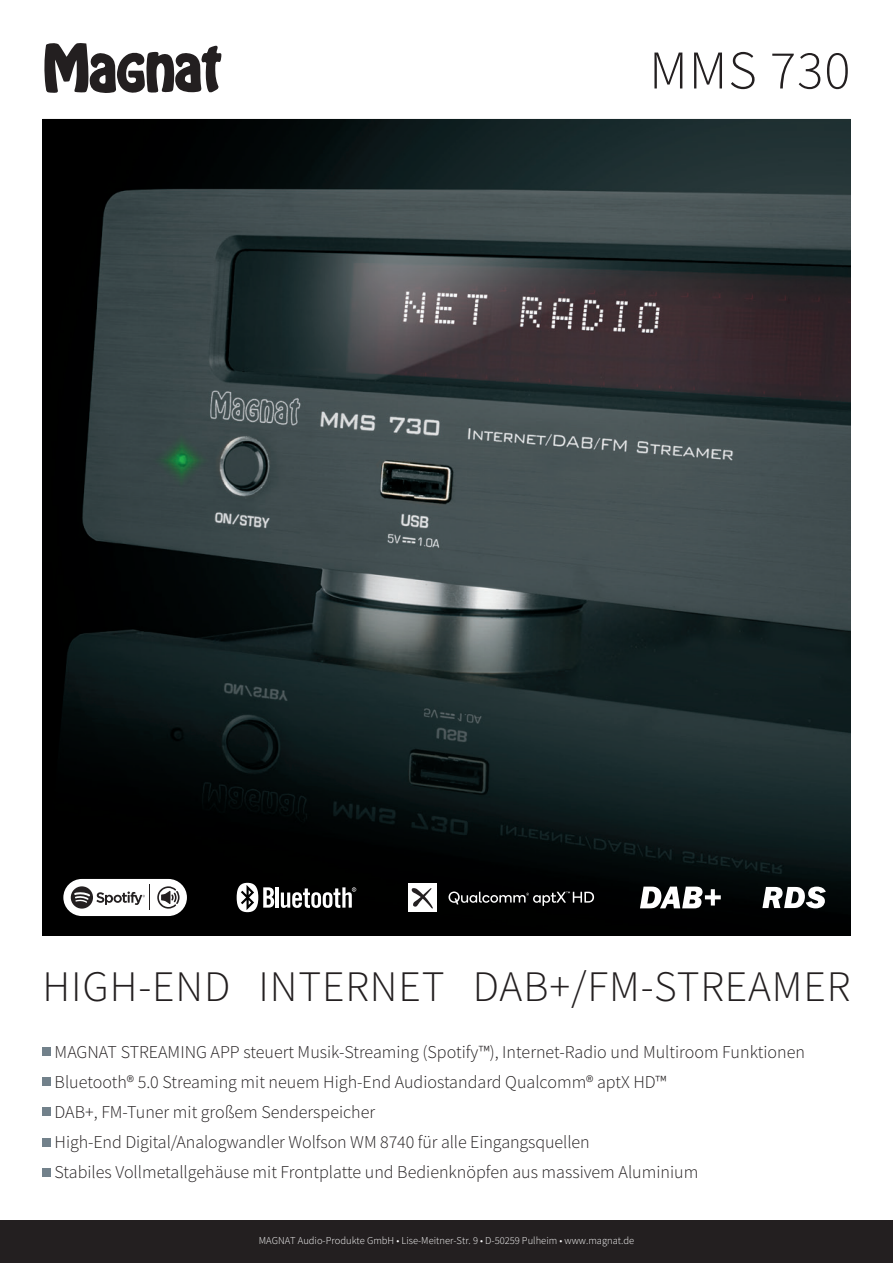
<style>
.page{position:relative;width:893px;height:1263px;background:#fff}
.page>*{position:absolute;margin:0;border:0;box-sizing:border-box;transform-origin:0 0}
.t1{font:300 54.6px "Source Sans Pro";letter-spacing:.02em;color:#231f20}
.t2{font:300 43.5px "Source Sans Pro";letter-spacing:.02em;color:#231f20}
.t3{font:300 18px/30.2px "Source Sans Pro";color:#231f20}
.t4{font:300 10.5px "Source Sans Pro";color:#fff}
</style>
<div class="page">
<svg style="left:44px;top:43px;width:177px;height:50px"></svg>
<div style="left:0;top:1220px;width:893px;height:43px;background:#231f20"></div>
<hr style="left:43px;top:119px;width:807px;height:1px;background:#231f20">
<img style="left:43px;top:120px;width:807px;height:815px">
<hr style="left:276px;top:887px;width:3px;height:21px;background:#fff">
<svg style="left:281px;top:887px;width:75px;height:21px"></svg>
<svg style="left:237px;top:883px;width:37px;height:29px"></svg>
<div style="left:408px;top:883px;width:28px;height:29px;background:#fff"></div>
<svg style="left:411px;top:888px;width:22px;height:21px"></svg>
<svg style="left:448px;top:891px;width:146px;height:15px"></svg>
<div style="left:63px;top:879px;width:124px;height:37px;background:#fff;border-radius:19px"></div>
<svg style="left:157px;top:886px;width:23px;height:23px"></svg>
<svg style="left:71px;top:884px;width:79px;height:26px"></svg>
<svg style="left:762px;top:886px;width:64px;height:22px"></svg>
<svg style="left:640px;top:886px;width:81px;height:22px"></svg>
<div style="left:43px;top:1047px;width:8px;height:9px;background:#72818b"></div>
<div style="left:43px;top:1077px;width:8px;height:9px;background:#72818b"></div>
<div style="left:43px;top:1108px;width:8px;height:8px;background:#72818b"></div>
<div style="left:43px;top:1138px;width:8px;height:8px;background:#72818b"></div>
<div style="left:43px;top:1168px;width:8px;height:8px;background:#72818b"></div>
<h1 class="t1" style="left:649px;top:37px;width:203px">MMS 730</h1>
<h2 class="t2" style="left:43px;top:960px;width:809px">HIGH-END INTERNET DAB+/FM-STREAMER</h2>
<p class="t3" style="left:55px;top:1036px;width:752px">MAGNAT STREAMING APP steuert Musik-Streaming (Spotify™), Internet-Radio und Multiroom Funktionen Bluetooth® 5.0 Streaming mit neuem High-End Audiostandard Qualcomm® aptX HD™<br>DAB+, FM-Tuner mit großem Senderspeicher<br>High-End Digital/Analogwandler Wolfson WM 8740 für alle Eingangsquellen<br>Stabiles Vollmetallgehäuse mit Frontplatte und Bedienknöpfen aus massivem Aluminium</p>
<p class="t4" style="left:259px;top:1233px;width:377px">MAGNAT Audio-Produkte GmbH • Lise-Meitner-Str. 9 • D-50259 Pulheim • www.magnat.de</p>
</div>
